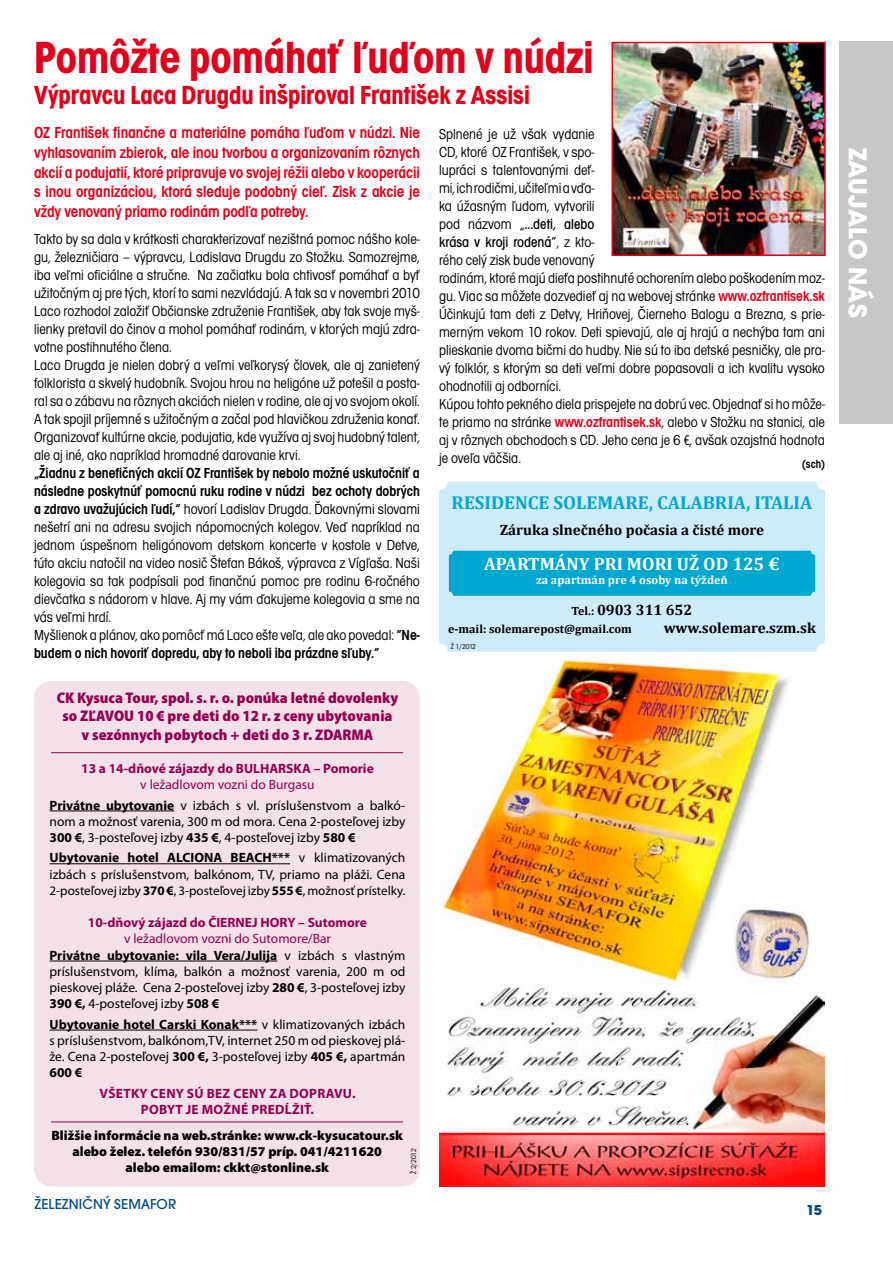
<style>
.page{position:relative;width:893px;height:1263px;background:#fff}
.page>*{position:absolute;margin:0;border:0;box-sizing:border-box;transform-origin:0 0}
.t1{font:46.5px "Avant Gar Got Itc TOT Bol Con";color:#e2001a}
.t2{font:27px "Avant Gar Got Itc TOT Bol Con";color:#e2001a}
.t3{font:700 27px "Avant Gar Got Itc TOT";letter-spacing:.005em;color:#fff}
.t4{font:700 18.75px "Cambria";color:#00a7ce}
.t5{font:700 18px "Cambria";color:#fff}
.t6{font:16.5px/19.8px "Avant Gar Got Itc TOT Dem Con";color:#e2001a;text-align:justify}
.t7{font:900 semi-condensed 15.45px/18.6px "Myriad Pro";color:#950051;text-align:center}
.t8{font:15px/18px "Avant Gar Got Itc TOT Boo Con";color:#000}
.t9{font:15px/18px "Avant Gar Got Itc TOT Dem Con";color:#000}
.t10{font:700 15px "Cambria";color:#000}
.t11{font:15px/18px "Avant Gar Got Itc TOT Med Con";color:#000}
.t12{font:500 15px "Avant Garde Got Itc TOT";letter-spacing:.005em;color:#004983}
.t13{font:700 15px "Avant Gar Got Itc TOT";color:#004983}
.t14{font:13.5px/16.2px "Myriad Pro";color:#000}
.t15{font:900 13.5px/16.2px "Myriad Pro";color:#000;text-align:center}
.t16{font:700 13.5px "Myriad Pro";color:#950051}
.t17{font:13.05px "Myriad Pro";color:#000}
.t18{font:700 12px "Cambria";color:#000}
.t19{font:700 12px "Cambria";color:#fff}
.t20{font:12px "Avant Gar Got Itc TOT Dem Con";color:#000}
.t21{font:7.5px "Avant Gar Got Itc TOT Boo Con";letter-spacing:-.075em;color:#000}
.s1{font-family:"Avant Gar Got Itc TOT Boo Con"}
.s2{font-family:"Avant Gar Got Itc TOT Dem Con";color:#e2001a}
.s3{font-family:"Myriad Pro";font-stretch:condensed}
.s4{font-family:"Avant Gar Got Itc TOT Dem Con"}
.s5{font-size:12px}
.s6{color:#950051}
.s7{font-weight:700}
</style>
<div class="page">
<div style="left:839px;top:41px;width:54px;height:383px;background:#c6c7c8"></div>
<div style="left:34px;top:681px;width:386px;height:505px;background:#f2e1e9;border-radius:18px"></div>
<img style="left:439px;top:656px;width:386px;height:530px">
<img style="left:614px;top:45px;width:209px;height:208px">
<div style="left:611px;top:42px;width:215px;height:214px;border:2px solid #e2001a"></div>
<hr style="left:50px;top:810px;width:124px;height:1px;background:#000">
<hr style="left:50px;top:863px;width:240px;height:1px;background:#000">
<hr style="left:50px;top:961px;width:227px;height:1px;background:#000">
<hr style="left:50px;top:1030px;width:207px;height:1px;background:#000">
<div style="left:439px;top:482px;width:386px;height:170px;background:#ceebf9;border-radius:9px"></div>
<div style="left:449px;top:551px;width:366px;height:45px;background:#00a7ce;border-radius:4px"></div>
<hr style="left:51px;top:1121px;width:352px;height:1px;background:#950051">
<hr style="left:51px;top:752px;width:352px;height:1px;background:#950051">
<h1 class="t1" style="left:34px;top:30px;width:561px">Pomôžte pomáhať ľuďom v núdzi</h1>
<h2 class="t2" style="left:34px;top:79px;width:497px">Výpravcu Laca Drugdu inšpiroval František z Assisi</h2>
<p class="t8" style="left:439px;top:125px;width:157px;text-align:justify">Splnené je už však vydanie CD, ktoré OZ František, v spo&shy;lupráci s talentovanými deť&shy;mi, ich rodičmi, učiteľmi a vďa&shy;ka úžasným ľudom, vytvorili</p>
<p class="t11" style="left:439px;top:215px;width:157px"><span class="s1">pod názvom</span> „...deti, alebo krása v kroji rodená“<span class="s1">, z kto-</span></p>
<p class="t8" style="left:439px;top:251px;width:387px">rého celý zisk bude venovaný<br>rodinám, ktoré majú dieťa postihnuté ochorením alebo poškodením moz&shy;gu. Viac sa môžete dozvedieť aj na webovej stránke <span class="s2">www.ozfrantisek.sk </span>Účinkujú tam deti z Detvy, Hriňovej, Čierneho Balogu a Brezna, s prie&shy;merným vekom 10 rokov. Deti spievajú, ale aj hrajú a nechýba tam ani plieskanie dvoma bičmi do hudby. Nie sú to iba detské pesničky, ale pra&shy;vý folklór, s ktorým sa deti veľmi dobre popasovali a ich kvalitu vysoko ohodnotili aj odborníci.<br>Kúpou tohto pekného diela prispejete na dobrú vec. Objednať si ho môže&shy;te priamo na stránke <span class="s2">www.ozfrantisek.sk</span>, alebo v Stožku na stanici, ale aj v rôznych obchodoch s CD. Jeho cena je 6 <span class="s3">€</span>, avšak ozajstná hodnota je oveľa väčšia.</p>
<p class="t6" style="left:34px;top:123px;width:387px">OZ František finančne a materiálne pomáha ľuďom v núdzi. Nie vyhlasovaním zbierok, ale inou tvorbou a organizovaním rôznych akcií a podujatií, ktoré pripravuje vo svojej réžii alebo v kooperácii s inou organizáciou, ktorá sleduje podobný cieľ. Zisk z akcie je vždy venovaný priamo rodinám podľa potreby.</p>
<p class="t8" style="left:34px;top:230px;width:387px">Takto by sa dala v krátkosti charakterizovať nezištná pomoc nášho kole&shy;gu, železničiara – výpravcu, Ladislava Drugdu zo Stožku. Samozrejme, iba veľmi oficiálne a stručne. Na začiatku bola chtivosť pomáhať a byť užitočným aj pre tých, ktorí to sami nezvládajú. A tak sa v novembri 2010<br>Laco rozhodol založiť Občianske združenie František, aby tak svoje myš&shy;lienky pretavil do činov a mohol pomáhať rodinám, v ktorých majú zdra&shy;votne postihnutého člena.<br>Laco Drugda je nielen dobrý a veľmi veľkorysý človek, ale aj zanietený folklorista a skvelý hudobník. Svojou hrou na heligóne už potešil a posta&shy;ral sa o zábavu na rôznych akciách nielen v rodine, ale aj vo svojom okolí.<br>A tak spojil príjemné s užitočným a začal pod hlavičkou združenia konať.<br>Organizovať kultúrne akcie, podujatia, kde využíva aj svoj hudobný talent, ale aj iné, ako napríklad hromadné darovanie krvi.</p>
<p class="t9" style="left:34px;top:464px;width:387px">„Žiadnu z benefičných akcií OZ František by nebolo možné uskutočniť a následne poskytnúť pomocnú ruku rodine v núdzi bez ochoty dobrých</p>
<p class="t8" style="left:34px;top:500px;width:387px"><span class="s4">a zdravo uvažujúcich ľudí,“</span> hovorí Ladislav Drugda. Ďakovnými slovami nešetrí ani na adresu svojich nápomocných kolegov. Veď napríklad na jednom úspešnom heligónovom detskom koncerte v kostole v Detve, túto akciu natočil na video nosič Štefan Bákoš, výpravca z Vígľaša. Naši kolegovia sa tak podpísali pod finančnú pomoc pre rodinu 6-ročného dievčatka s nádorom v hlave. Aj my vám ďakujeme kolegovia a sme na vás veľmi hrdí.<br>Myšlienok a plánov, ako pomôcť má Laco ešte veľa, ale ako povedal: <span class="s4">“Ne-</span></p>
<p class="t9" style="left:34px;top:644px;width:347px">budem o nich hovoriť dopredu, aby to neboli iba prázdne sľuby.“</p>
<p class="t20" style="left:802px;top:457px;width:24px">(sch)</p>
<p class="t4" style="left:452px;top:489px;width:362px">RESIDENCE SOLEMARE, CALABRIA, ITALIA</p>
<p class="t10" style="left:500px;top:520px;width:266px">Záruka slnečného počasia a čisté more</p>
<p class="t5" style="left:484px;top:551px;width:35px">Apartm</p>
<p class="t5" style="left:555px;top:551px;width:85px">ány pri mori</p>
<p class="t5" style="left:677px;top:551px;width:104px">už od 125 €</p>
<p class="t19" style="left:536px;top:572px;width:193px">za apartmán pre 4 osoby na týždeň</p>
<p class="t10" style="left:571px;top:599px;width:122px"><span class="s5">Tel.:</span> 0903 311 652</p>
<p class="t18" style="left:448px;top:620px;width:185px">e-mail: solemarepost@gmail.com</p>
<p class="t10" style="left:664px;top:617px;width:154px">www.solemare.szm.sk</p>
<p class="t21" style="left:451px;top:642px;width:27px">Ž 1/2012</p>
<p class="t7" style="left:57px;top:687px;width:343px">CK Kysuca Tour, spol. s. r. o. ponúka letné dovolenky so ZĽAVOU 10 € pre deti do 12 r. z ceny ubytovania v sezónnych pobytoch + deti do 3 r. ZDARMA</p>
<p class="t16" style="left:81px;top:759px;width:294px">13 a 14-dňové zájazdy do BULHARSKA – Pomorie</p>
<p class="t14" style="left:50px;top:774px;width:357px;line-height:20.4px;text-align:center"><span class="s6">v ležadlovom vozni do Burgasu<br></span><span class="s7">Privátne ubytovanie</span> v izbách s vl. príslušenstvom a balkó-</p>
<p class="t14" style="left:50px;top:813px;width:357px">nom a možnosť varenia, 300 m od mora. Cena 2-posteľovej izby<br><span class="s7">300 €</span>, 3-posteľovej izby <span class="s7">435 €</span>, 4-posteľovej izby <span class="s7">580 €</span></p>
<p class="t14" style="left:50px;top:849px;width:357px"><span class="s7">Ubytovanie hotel ALCIONA BEACH***</span> v klimatizovaných izbách s príslušenstvom, balkónom, TV, priamo na pláži. Cena</p>
<p class="t17" style="left:50px;top:882px;width:357px">2-posteľovej izby <span class="s7">370 €</span>, 3-posteľovej izby <span class="s7">555 €</span>, možnosť prístelky.</p>
<p class="t16" style="left:88px;top:914px;width:281px">10-dňový zájazd do ČIERNEJ HORY – Sutomore</p>
<p class="t14" style="left:50px;top:930px;width:357px;text-indent:74px"><span class="s6">v ležadlovom vozni do Sutomore/Bar<br></span><span class="s7">Privátne ubytovanie: vila Vera/Julija</span> v izbách s vlastným príslušenstvom, klíma, balkón a možnosť varenia, 200 m od pieskovej pláže. Cena 2-posteľovej izby <span class="s7">280 €</span>, 3-posteľovej izby <span class="s7">390 €,</span> 4-posteľovej izby <span class="s7">508 €</span></p>
<p class="t14" style="left:50px;top:1016px;width:357px;text-align:justify"><span class="s7">Ubytovanie hotel Carski Konak***</span> v klimatizovaných izbách s príslušenstvom, balkónom,TV, internet 250 m od pieskovej plá&shy;že. Cena 2-posteľovej <span class="s7">300 €,</span> 3-posteľovej izby <span class="s7">405 €,</span> apartmán <span class="s7">600 €</span></p>
<p class="t16" style="left:100px;top:1084px;width:61px">Všetky ceny</p>
<p class="t16" style="left:187px;top:1084px;width:56px">sú bez ceny</p>
<p class="t16" style="left:270px;top:1084px;width:40px">za dopravu</p>
<p class="t16" style="left:352px;top:1084px;width:5px">.</p>
<p class="t16" style="left:141px;top:1100px;width:18px">Poby</p>
<p class="t16" style="left:175px;top:1100px;width:140px">t je možné predĺžiť.</p>
<p class="t15" style="left:51px;top:1127px;width:353px">Bližšie informácie na web.stránke: www.ck-kysucatour.sk alebo želez. telefón 930/831/57 príp. 041/4211620<br>alebo emailom: ckkt@stonline.sk</p>
<p class="t21" style="left:409px;top:1174px;width:27px;rotate:-90deg">Ž 2/2012</p>
<p class="t12" style="left:35px;top:1196px;width:143px">ŽELEZNIČNÝ SEMAFOR</p>
<p class="t13" style="left:806px;top:1201px;width:17px">15</p>
<h2 class="t3" style="left:874px;top:148px;width:172px;rotate:90deg">ZAUJALO nÁS</h2>
</div>
